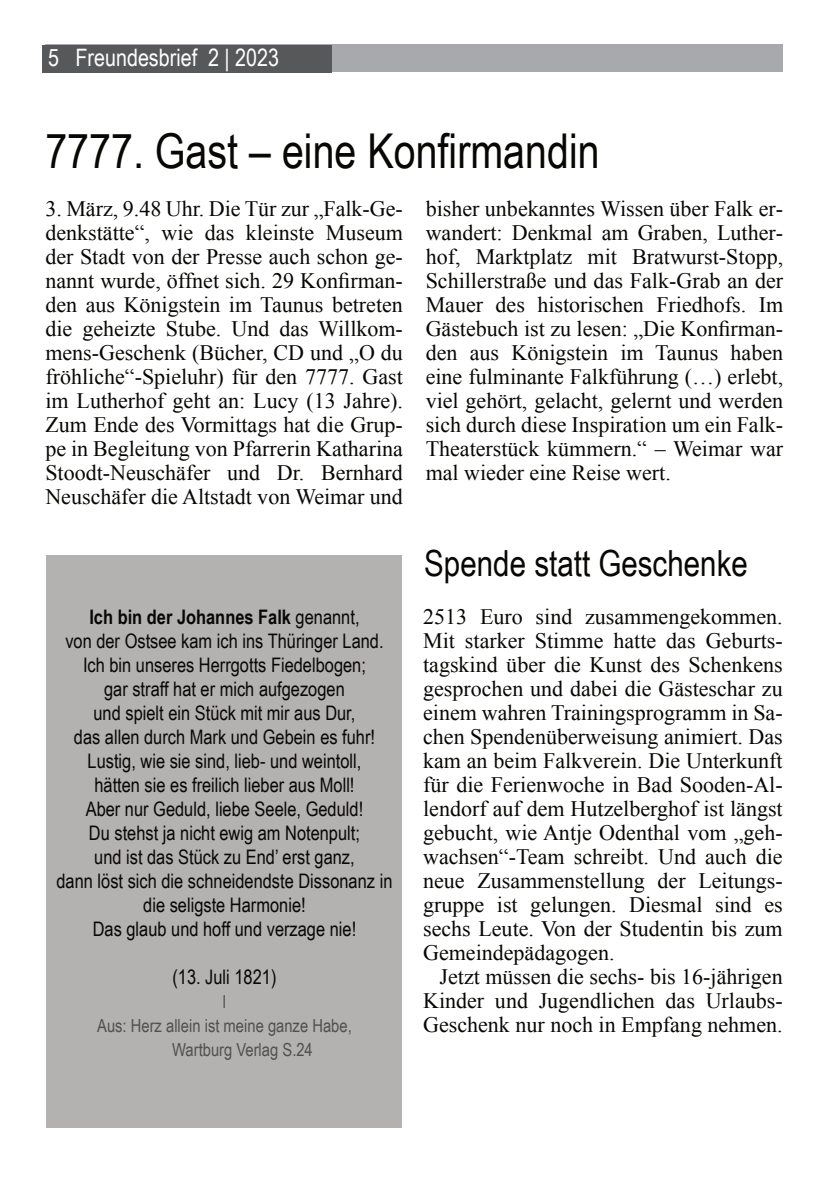
<style>
.page{position:relative;width:840px;height:1191px;background:#fff}
.page>*{position:absolute;margin:0;border:0;box-sizing:border-box;transform-origin:0 0}
.t1{font:48px "Arial Narrow";color:#080704}
.t2{font:36px "Arial Narrow";color:#080704}
.t3{font:24px "Arial Narrow";color:#fff}
.t4{font:22px/24px "Times New Roman";color:#080704;text-align:justify}
.t5{font:20px/24px "Arial Narrow";color:#080704;text-align:center}
.t6{font:18px "Arial Narrow";color:rgb(14 13 11/.6)}
.s1{font-weight:700}
</style>
<div class="page">
<div style="left:45px;top:45px;width:737px;height:27px;background:#a8a9ad"></div>
<div style="left:42px;top:46px;width:289px;height:27px;background:#57585a"></div>
<div style="left:47px;top:555px;width:355px;height:572px;background:#b4b1b1"></div>
<p class="t3" style="left:48px;top:49px;width:232px">5 Freundesbrief 2 | 2023</p>
<h1 class="t1" style="left:45px;top:133px;width:555px">7777. Gast – eine Konfirmandin</h1>
<p class="t4" style="left:45px;top:199px;width:359px">3. März, 9.48 Uhr. Die Tür zur „Falk-Ge&shy;denkstätte“, wie das kleinste Museum der Stadt von der Presse auch schon ge&shy;nannt wurde, öffnet sich. 29 Konfirman&shy;den aus Königstein im Taunus betreten die geheizte Stube. Und das Willkom&shy;mens-Geschenk (Bücher, CD und „O du fröhliche“-Spieluhr) für den 7777. Gast im Lutherhof geht an: Lucy (13 Jahre).<br>Zum Ende des Vormittags hat die Grup&shy;pe in Begleitung von Pfarrerin Katharina Stoodt-Neuschäfer und Dr. Bernhard Neuschäfer die Altstadt von Weimar und</p>
<p class="t4" style="left:425px;top:199px;width:359px">bisher unbekanntes Wissen über Falk er&shy;wandert: Denkmal am Graben, Luther&shy;hof, Marktplatz mit Bratwurst-Stopp, Schillerstraße und das Falk-Grab an der Mauer des historischen Friedhofs. Im Gästebuch ist zu lesen: „Die Konfirman&shy;den aus Königstein im Taunus haben eine fulminante Falkführung (…) erlebt, viel gehört, gelacht, gelernt und werden sich durch diese Inspiration um ein Falk-Theaterstück kümmern.“ – Weimar war mal wieder eine Reise wert.</p>
<p class="t5" style="left:56px;top:607px;width:337px"><span class="s1">Ich bin der Johannes Falk</span> genannt,<br>von der Ostsee kam ich ins Thüringer Land.<br>Ich bin unseres Herrgotts Fiedelbogen;<br>gar straff hat er mich aufgezogen<br>und spielt ein Stück mit mir aus Dur,<br>das allen durch Mark und Gebein es fuhr!<br>Lustig, wie sie sind, lieb- und weintoll,<br>hätten sie es freilich lieber aus Moll!<br>Aber nur Geduld, liebe Seele, Geduld!<br>Du stehst ja nicht ewig am Notenpult;<br>und ist das Stück zu End’ erst ganz,<br>dann löst sich die schneidendste Dissonanz in die seligste Harmonie!<br>Das glaub und hoff und verzage nie!</p>
<p class="t5" style="left:172px;top:967px;width:105px">(13. Juli 1821)</p>
<p class="t6" style="left:223px;top:995px;width:5px">l</p>
<p class="t6" style="left:97px;top:1019px;width:256px">Aus: Herz allein ist meine ganze Habe,</p>
<p class="t6" style="left:172px;top:1043px;width:142px">Wartburg Verlag S.24</p>
<h2 class="t2" style="left:424px;top:550px;width:325px">Spende statt Geschenke</h2>
<p class="t4" style="left:423px;top:607px;width:361px">2513 Euro sind zusammengekommen.<br>Mit starker Stimme hatte das Geburts&shy;tagskind über die Kunst des Schenkens gesprochen und dabei die Gästeschar zu einem wahren Trainingsprogramm in Sa&shy;chen Spendenüberweisung animiert. Das kam an beim Falkverein. Die Unterkunft für die Ferienwoche in Bad Sooden-Al&shy;lendorf auf dem Hutzelberghof ist längst gebucht, wie Antje Odenthal vom „geh&shy;wachsen“-Team schreibt. Und auch die neue Zusammenstellung der Leitungs&shy;gruppe ist gelungen. Diesmal sind es sechs Leute. Von der Studentin bis zum Gemeindepädagogen.</p>
<p class="t4" style="left:423px;top:967px;width:361px;text-indent:16px">Jetzt müssen die sechs- bis 16-jährigen Kinder und Jugendlichen das Urlaubs-Geschenk nur noch in Empfang nehmen.</p>
</div>
